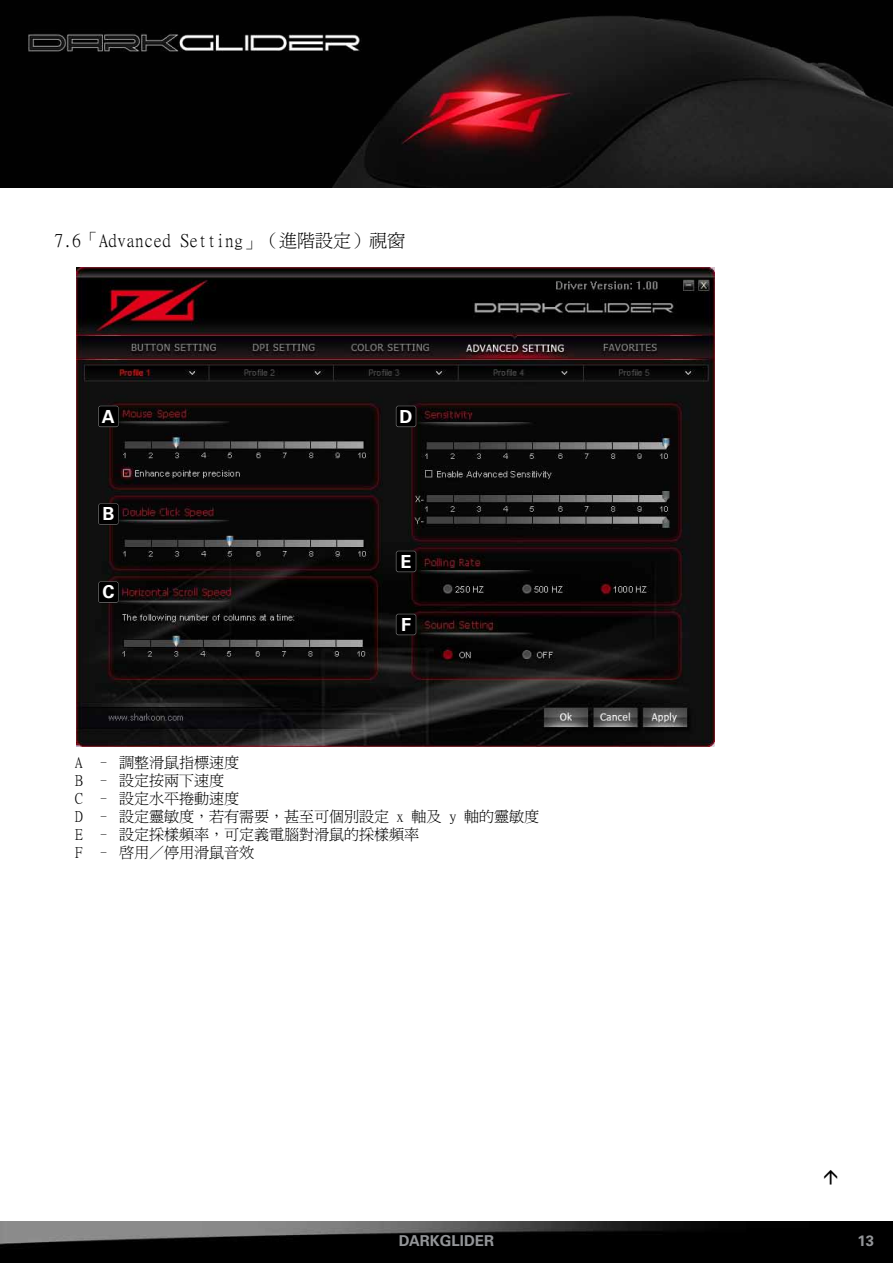
<style>
.page{position:relative;width:893px;height:1263px;background:#fff}
.page>*{position:absolute;margin:0;border:0;box-sizing:border-box;transform-origin:0 0}
.t1{font:18px "Ming Li U";color:#000}
.t2{font:700 18px "Univers";color:#fff}
.t3{font:15px/18px "Ming Li U";color:#000}
.t4{font:700 15px "Univers";color:#939598}
</style>
<div class="page">
<img style="left:0;top:1px;width:893px;height:187px">
<img style="left:0;top:1221px;width:893px;height:42px">
<img style="left:77px;top:268px;width:637px;height:478px">
<svg style="left:98px;top:405px;width:21px;height:22px"></svg>
<svg style="left:98px;top:503px;width:21px;height:22px"></svg>
<svg style="left:98px;top:581px;width:21px;height:22px"></svg>
<svg style="left:395px;top:405px;width:22px;height:22px"></svg>
<svg style="left:395px;top:550px;width:22px;height:22px"></svg>
<svg style="left:395px;top:613px;width:22px;height:22px"></svg>
<p class="t1" style="left:54px;top:231px;width:352px">7.6「Advanced Setting」（進階設定）視窗</p>
<p class="t2" style="left:102px;top:406px;width:14px">A</p>
<p class="t2" style="left:102px;top:503px;width:14px">B</p>
<p class="t2" style="left:102px;top:581px;width:14px">C</p>
<p class="t2" style="left:400px;top:406px;width:14px">D</p>
<p class="t2" style="left:401px;top:551px;width:12px">E</p>
<p class="t2" style="left:401px;top:614px;width:12px">F</p>
<p class="t3" style="left:75px;top:754px;width:465px">A – 調整滑鼠指標速度<br>B – 設定按兩下速度<br>C – 設定水平捲動速度<br>D – 設定靈敏度，若有需要，甚至可個別設定 x 軸及 y 軸的靈敏度<br>E – 設定採樣頻率，可定義電腦對滑鼠的採樣頻率<br>F – 啟用／停用滑鼠音效</p>
<p class="t4" style="left:399px;top:1232px;width:97px">DARKGLIDER</p>
<p class="t4" style="left:858px;top:1232px;width:18px">13</p>
</div>
